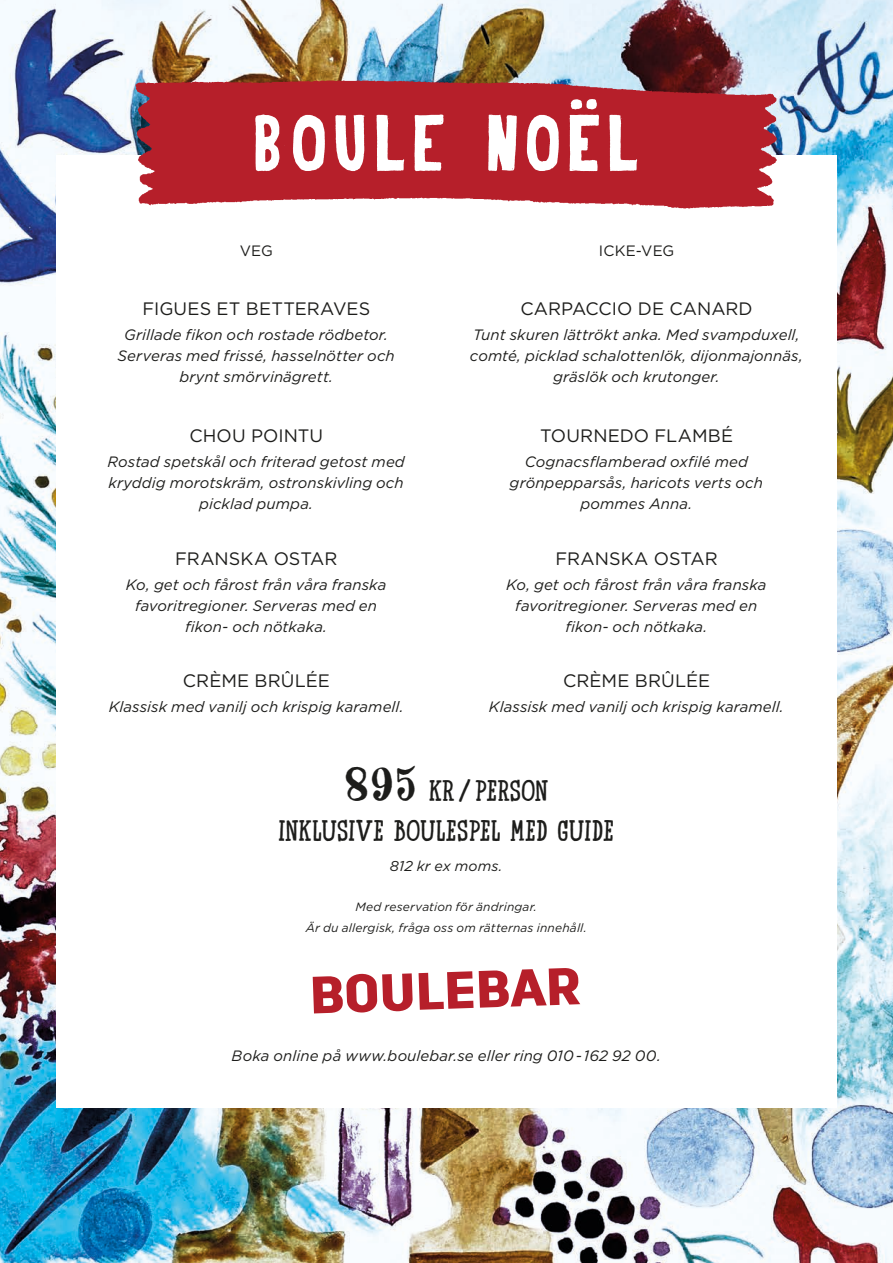
<style>
.page{position:relative;width:893px;height:1263px;background:#fff}
.page>*{position:absolute;margin:0;border:0;box-sizing:border-box;transform-origin:0 0}
.t1{font:80.85px "Carreau Condensed Carreau Condens";letter-spacing:.055em;color:#fff}
.bröd_gotham{font:30px "Sur Place Serif Sur Place Serif";letter-spacing:-.01em;color:#1d1d1b}
.h3_gotham{font:18px "Gotham";letter-spacing:.005em;color:#1d1d1b}
.bröd_gotham-2{font:italic 15px/21px "Gotham";letter-spacing:.005em;color:#1d1d1b;text-align:center}
.h3_gotham-2{font:15px "Gotham";letter-spacing:.01em;color:#1d1d1b}
.bröd_gotham-3{font:italic 14.25px "Gotham";letter-spacing:.01em;color:#1d1d1b}
.bröd_gotham-4{font:italic 12px "Gotham";letter-spacing:.015em;color:#1d1d1b}
.s1{font-size:48px}
</style>
<div class="page">
<img style="left:0;top:0;width:893px;height:1263px">
<div style="left:56px;top:155px;width:781px;height:952px;background:#fff"></div>
<svg style="left:313px;top:973px;width:100px;height:40px"></svg>
<svg style="left:419px;top:968px;width:161px;height:42px"></svg>
<img style="left:96px;top:64px;width:701px;height:145px">
<p class="t1" style="left:253px;top:91px;width:389px">BOULE NOËL</p>
<p class="h3_gotham-2" style="left:240px;top:242px;width:35px">VEG</p>
<p class="h3_gotham" style="left:142px;top:298px;width:229px">FIGUES ET BETTERAVES</p>
<p class="bröd_gotham-2" style="left:117px;top:324px;width:279px">Grillade fikon och rostade rödbetor.<br>Serveras med frissé, hasselnötter och brynt smörvinägrett.</p>
<p class="h3_gotham" style="left:189px;top:425px;width:135px">CHOU POINTU</p>
<p class="bröd_gotham-2" style="left:107px;top:451px;width:299px">Rostad spetskål och friterad getost med kryddig morotskräm, ostronskivling och picklad pumpa.</p>
<p class="h3_gotham" style="left:175px;top:549px;width:164px">FRANSKA OSTAR</p>
<p class="bröd_gotham-2" style="left:126px;top:574px;width:262px">Ko, get och fårost från våra franska favoritregioner. Serveras med en fikon- och nötkaka.</p>
<p class="h3_gotham" style="left:183px;top:670px;width:148px">CRÈME BRÛLÉE</p>
<p class="bröd_gotham-2" style="left:109px;top:696px;width:296px">Klassisk med vanilj och krispig karamell.</p>
<p class="h3_gotham-2" style="left:599px;top:242px;width:77px">ICKE-VEG</p>
<p class="h3_gotham" style="left:520px;top:298px;width:234px">CARPACCIO DE CANARD</p>
<p class="bröd_gotham-2" style="left:470px;top:324px;width:334px">Tunt skuren lättrökt anka. Med svampduxell, comté, picklad schalottenlök, dijonmajonnäs, gräslök och krutonger.</p>
<p class="h3_gotham" style="left:540px;top:425px;width:194px">TOURNEDO FLAMBÉ</p>
<p class="bröd_gotham-2" style="left:510px;top:451px;width:255px">Cognacsflamberad oxfilé med grönpepparsås, haricots verts och pommes Anna.</p>
<p class="h3_gotham" style="left:555px;top:549px;width:164px">FRANSKA OSTAR</p>
<p class="bröd_gotham-2" style="left:506px;top:574px;width:262px">Ko, get och fårost från våra franska favoritregioner. Serveras med en fikon- och nötkaka.</p>
<p class="h3_gotham" style="left:563px;top:670px;width:148px">CRÈME BRÛLÉE</p>
<p class="bröd_gotham-2" style="left:489px;top:696px;width:296px">Klassisk med vanilj och krispig karamell.</p>
<p class="bröd_gotham" style="left:344px;top:771px;width:206px"><span class="s1">895</span> KR / PERSON</p>
<p class="bröd_gotham" style="left:278px;top:812px;width:338px">INKLUSIVE BOULESPEL MED GUIDE</p>
<p class="bröd_gotham-3" style="left:390px;top:858px;width:114px">812 kr ex moms.</p>
<p class="bröd_gotham-4" style="left:355px;top:900px;width:183px">Med reservation för ändringar.</p>
<p class="bröd_gotham-4" style="left:306px;top:921px;width:282px">Är du allergisk, fråga oss om rätternas innehåll.</p>
<p class="bröd_gotham-2" style="left:232px;top:1045px;width:431px">Boka online på www.boulebar.se eller ring 010- 162 92 00.</p>
</div>
